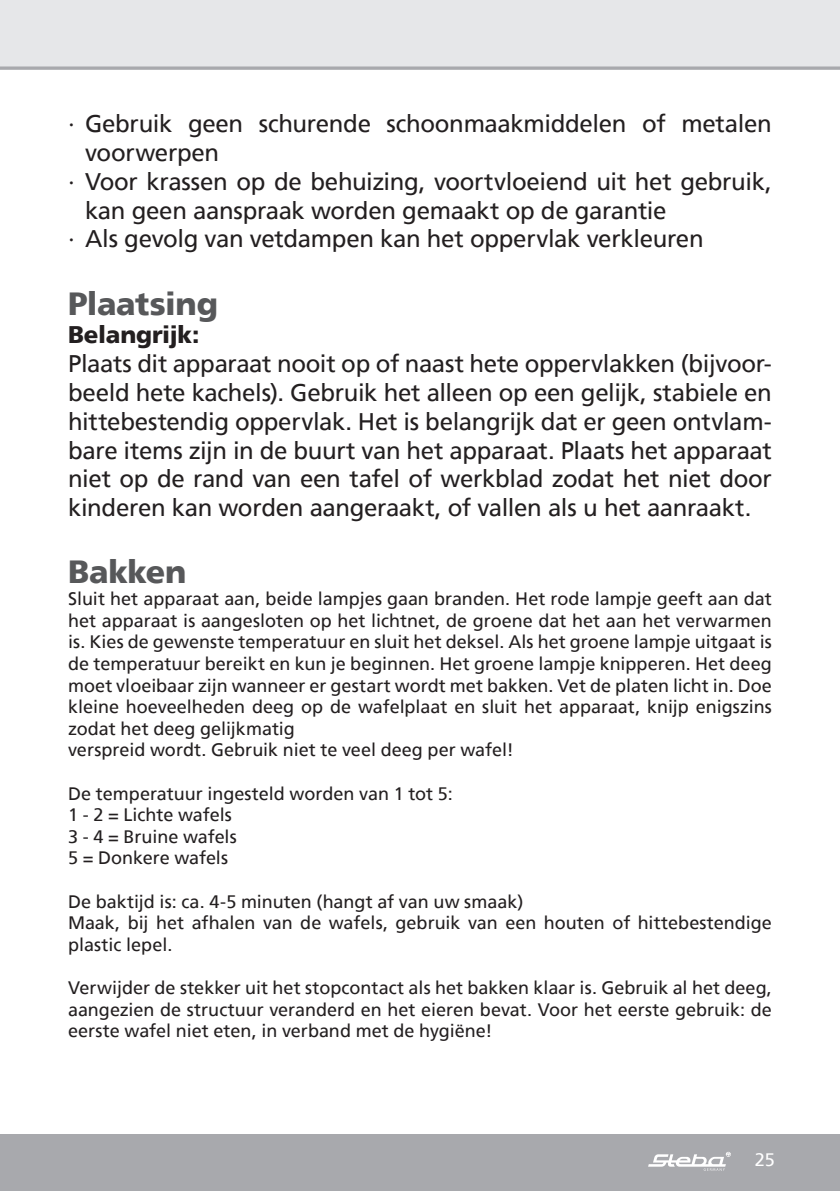
<style>
.page{position:relative;width:840px;height:1191px;background:#fff}
.page>*{position:absolute;margin:0;border:0;box-sizing:border-box;transform-origin:0 0}
.t1{font:900 32px "Frutiger";letter-spacing:-.015em;color:#57585a}
.t2{font:24px/28.8px "Frutiger";letter-spacing:-.015em;color:#231f20;text-align:justify}
.t3{font:900 24px "Frutiger";letter-spacing:-.01em;color:#231f20}
.t4{font:18px/21.6px "Frutiger";color:#231f20}
.t5{font:18px "Frutiger";color:#fff}
</style>
<div class="page">
<div style="left:0;top:0;width:839px;height:68px;background:#e6e7e9"></div>
<div style="left:0;top:1134px;width:839px;height:57px;background:#a8a9ad"></div>
<svg style="left:648px;top:1151px;width:82px;height:19px"></svg>
<svg style="left:0;top:66px;width:839px;height:4px;fill:#b0b1b4"></svg>
<h2 class="t2" style="left:68px;top:109px;width:704px">∙ Gebruik geen schurende schoonmaakmiddelen of metalen</h2>
<h2 class="t2" style="left:85px;top:138px;width:136px">voorwerpen</h2>
<h2 class="t2" style="left:68px;top:167px;width:704px">∙ Voor krassen op de behuizing, voortvloeiend uit het gebruik,</h2>
<h2 class="t2" style="left:85px;top:196px;width:582px">kan geen aanspraak worden gemaakt op de garantie</h2>
<h2 class="t2" style="left:68px;top:224px;width:636px">∙ Als gevolg van vetdampen kan het oppervlak verkleuren</h2>
<h1 class="t1" style="left:68px;top:284px;width:151px">Plaatsing</h1>
<h2 class="t3" style="left:68px;top:320px;width:133px">Belangrijk:</h2>
<p class="t2" style="left:68px;top:349px;width:705px">Plaats dit apparaat nooit op of naast hete oppervlakken (bijvoor&shy;beeld hete kachels). Gebruik het alleen op een gelijk, stabiele en hittebestendig oppervlak. Het is belangrijk dat er geen ontvlam&shy;bare items zijn in de buurt van het apparaat. Plaats het apparaat niet op de rand van een tafel of werkblad zodat het niet door kinderen kan worden aangeraakt, of vallen als u het aanraakt.</p>
<h1 class="t1" style="left:68px;top:553px;width:120px">Bakken</h1>
<p class="t4" style="left:68px;top:588px;width:705px">Sluit het apparaat aan, beide lampjes gaan branden. Het rode lampje geeft aan dat het apparaat is aangesloten op het lichtnet, de groene dat het aan het verwarmen is. Kies de gewenste temperatuur en sluit het deksel. Als het groene lampje uitgaat is de temperatuur bereikt en kun je beginnen. Het groene lampje knipperen. Het deeg moet vloeibaar zijn wanneer er gestart wordt met bakken. Vet de platen licht in. Doe kleine hoeveelheden deeg op de wafelplaat en sluit het apparaat, knijp enigszins zodat het deeg gelijkmatig<br>verspreid wordt. Gebruik niet te veel deeg per wafel!</p>
<p class="t4" style="left:68px;top:782px;width:386px">De temperatuur ingesteld worden van 1 tot 5:<br>1 - 2 = Lichte wafels<br>3 - 4 = Bruine wafels<br>5 = Donkere wafels</p>
<p class="t4" style="left:68px;top:890px;width:705px">De baktijd is: ca. 4-5 minuten (hangt af van uw smaak)<br>Maak, bij het afhalen van de wafels, gebruik van een houten of hittebestendige plastic lepel.</p>
<p class="t4" style="left:68px;top:976px;width:705px;text-align:justify">Verwijder de stekker uit het stopcontact als het bakken klaar is. Gebruik al het deeg, aangezien de structuur veranderd en het eieren bevat. Voor het eerste gebruik: de eerste wafel niet eten, in verband met de hygiëne!</p>
<p class="t5" style="left:754px;top:1149px;width:22px">25</p>
</div>
